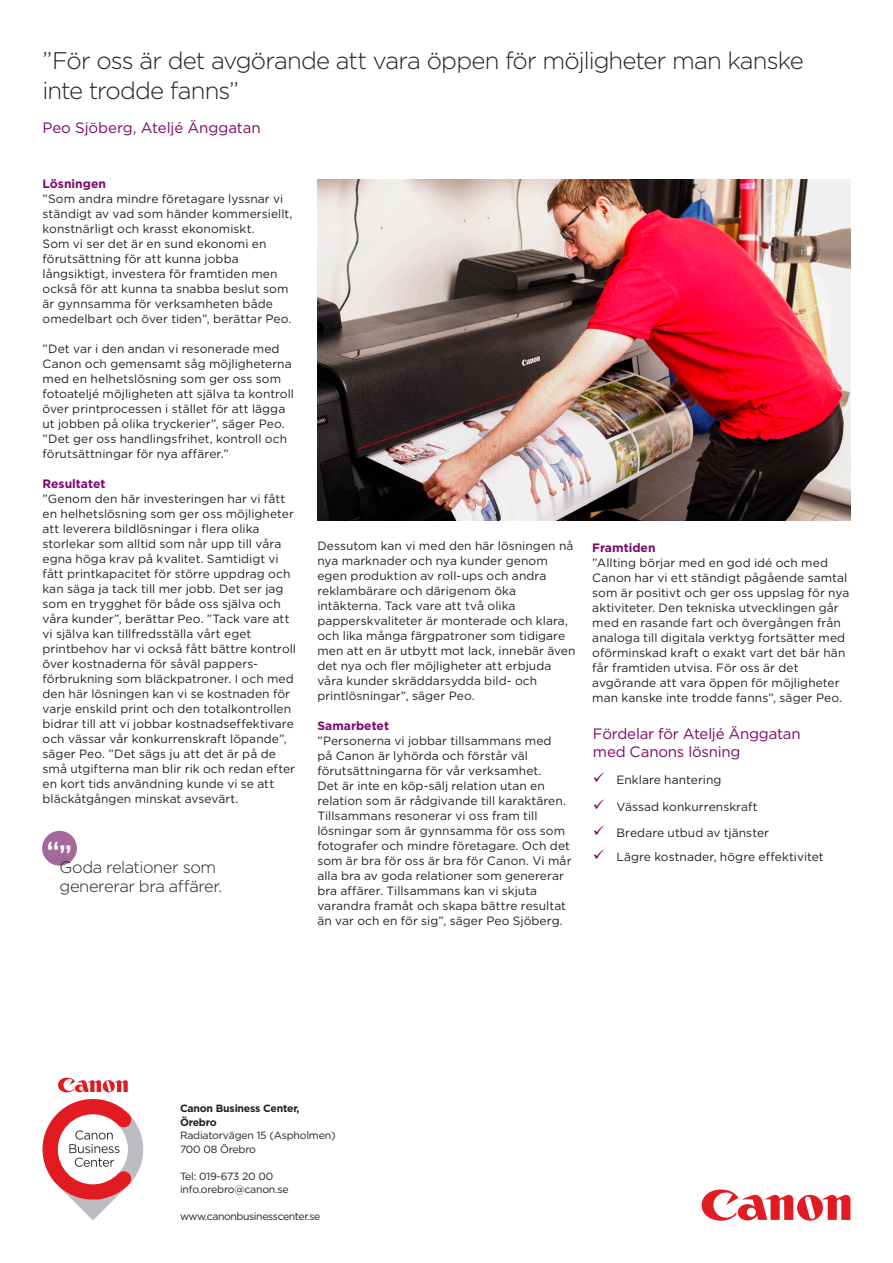
<style>
.page{position:relative;width:893px;height:1263px;background:#fff}
.page>*{position:absolute;margin:0;border:0;box-sizing:border-box;transform-origin:0 0}
.t1{font:700 30.75px "Century Gothic";color:#fff}
.G_-_Body_Copy{font:300 24px/30px "Gotham";letter-spacing:-.035em;color:#231f20}
.Heading{font:300 16.5px/19.5px "Gotham";letter-spacing:-.025em;color:#231f20}
.Sub_Heading{font:15px/18px "Gotham";letter-spacing:-.015em;color:#7b086a}
.Introduction_Large{font:15px "Gotham";letter-spacing:-.005em;color:#7b086a}
.Sub_Heading-2{font:700 12.15px "Gotham";color:#7b086a}
.Sub_Heading-3{font:12px/15px "Gotham";letter-spacing:.005em;color:#231f20}
.t2{font:10.5px/13.5px "Gotham";letter-spacing:-.02em;color:#231f20}
.t3{font:10.5px "Gotham";letter-spacing:-.04em;color:#231f20}
.s1{color:#7b086a}
.s2{font-weight:700}
</style>
<div class="page">
<svg style="left:702px;top:1189px;width:148px;height:31px"></svg>
<img style="left:317px;top:180px;width:533px;height:340px">
<svg style="left:58px;top:1078px;width:70px;height:14px"></svg>
<svg style="left:43px;top:1099px;width:100px;height:121px"></svg>
<div style="left:42px;top:831px;width:35px;height:35px;background:#a2699a;border-radius:50%"></div>
<p class="G_-_Body_Copy" style="left:43px;top:46px;width:763px">”För oss är det avgörande att vara öppen för möjligheter man kanske inte trodde fanns”</p>
<p class="Introduction_Large" style="left:43px;top:119px;width:220px">Peo Sjöberg, Ateljé Änggatan</p>
<p class="Sub_Heading-2" style="left:43px;top:177px;width:65px">Lösningen</p>
<p class="Sub_Heading-3" style="left:43px;top:191px;width:251px">”Som andra mindre företagare lyssnar vi ständigt av vad som händer kommersiellt, konstnärligt och krasst ekonomiskt.<br>Som vi ser det är en sund ekonomi en förutsättning för att kunna jobba långsiktigt, investera för framtiden men också för att kunna ta snabba beslut som är gynnsamma för verksamheten både omedelbart och över tiden”, berättar Peo.</p>
<p class="Sub_Heading-3" style="left:43px;top:341px;width:253px">”Det var i den andan vi resonerade med Canon och gemensamt såg möjligheterna med en helhetslösning som ger oss som fotoateljé möjligheten att själva ta kontroll över printprocessen i stället för att lägga ut jobben på olika tryckerier”, säger Peo. ”Det ger oss handlingsfrihet, kontroll och förutsättningar för nya affärer.”</p>
<p class="Sub_Heading-2" style="left:43px;top:477px;width:64px">Resultatet</p>
<p class="Sub_Heading-3" style="left:43px;top:491px;width:255px">”Genom den här investeringen har vi fått en helhetslösning som ger oss möjligheter att leverera bildlösningar i flera olika storlekar som alltid som når upp till våra egna höga krav på kvalitet. Samtidigt vi fått printkapacitet för större uppdrag och kan säga ja tack till mer jobb. Det ser jag som en trygghet för både oss själva och våra kunder”, berättar Peo. ”Tack vare att vi själva kan tillfredsställa vårt eget printbehov har vi också fått bättre kontroll över kostnaderna för såväl pappers&shy;förbrukning som bläckpatroner. I och med den här lösningen kan vi se kostnaden för varje enskild print och den totalkontrollen bidrar till att vi jobbar kostnadseffektivare och vässar vår konkurrenskraft löpande”, säger Peo. ”Det sägs ju att det är på de små utgifterna man blir rik och redan efter en kort tids användning kunde vi se att bläckåtgången minskat avsevärt.</p>
<p class="t1" style="left:46px;top:835px;width:29px">“”</p>
<p class="Heading" style="left:60px;top:857px;width:164px">Goda relationer som genererar bra affärer.</p>
<p class="Sub_Heading-3" style="left:317px;top:538px;width:260px">Dessutom kan vi med den här lösningen nå nya marknader och nya kunder genom egen produktion av roll-ups och andra reklambärare och därigenom öka intäkterna. Tack vare att två olika papperskvaliteter är monterade och klara, och lika många färgpatroner som tidigare men att en är utbytt mot lack, innebär även det nya och fler möjligheter att erbjuda våra kunder skräddarsydda bild- och printlösningar”, säger Peo.</p>
<p class="Sub_Heading-2" style="left:317px;top:719px;width:73px">Samarbetet</p>
<p class="Sub_Heading-3" style="left:317px;top:733px;width:256px">”Personerna vi jobbar tillsammans med<br>på Canon är lyhörda och förstår väl förutsättningarna för vår verksamhet.<br>Det är inte en köp-sälj relation utan en relation som är rådgivande till karaktären.<br>Tillsammans resonerar vi oss fram till lösningar som är gynnsamma för oss som fotografer och mindre företagare. Och det som är bra för oss är bra för Canon. Vi mår alla bra av goda relationer som genererar bra affärer. Tillsammans kan vi skjuta varandra framåt och skapa bättre resultat än var och en för sig”, säger Peo Sjöberg.</p>
<p class="Sub_Heading-2" style="left:592px;top:540px;width:65px">Framtiden</p>
<p class="Sub_Heading-3" style="left:592px;top:554px;width:259px">”Allting börjar med en god idé och med Canon har vi ett ständigt pågående samtal som är positivt och ger oss uppslag för nya aktiviteter. Den tekniska utvecklingen går med en rasande fart och övergången från analoga till digitala verktyg fortsätter med oförminskad kraft o exakt vart det bär hän får framtiden utvisa. För oss är det avgörande att vara öppen för möjligheter man kanske inte trodde fanns”, säger Peo.</p>
<p class="Sub_Heading" style="left:593px;top:725px;width:209px">Fördelar för Ateljé Änggatan med Canons lösning</p>
<p class="Sub_Heading-3" style="left:593px;top:772px;width:130px"><span class="s1">✓</span> Enklare hantering</p>
<p class="Sub_Heading-3" style="left:593px;top:799px;width:166px"><span class="s1">✓</span> Vässad konkurrenskraft</p>
<p class="Sub_Heading-3" style="left:593px;top:825px;width:178px"><span class="s1">✓</span> Bredare utbud av tjänster</p>
<p class="Sub_Heading-3" style="left:593px;top:849px;width:232px"><span class="s1">✓</span> Lägre kostnader, högre effektivitet</p>
<p class="t2" style="left:180px;top:1102px;width:157px"><span class="s2">Canon Business Center,<br>Örebro<br></span>Radiatorvägen 15 (Aspholmen)<br>700 08 Örebro</p>
<p class="t2" style="left:180px;top:1169px;width:110px">Tel: 019-673 20 00 info.orebro@canon.se</p>
<p class="t3" style="left:180px;top:1211px;width:142px">www.canonbusinesscenter.se</p>
</div>
